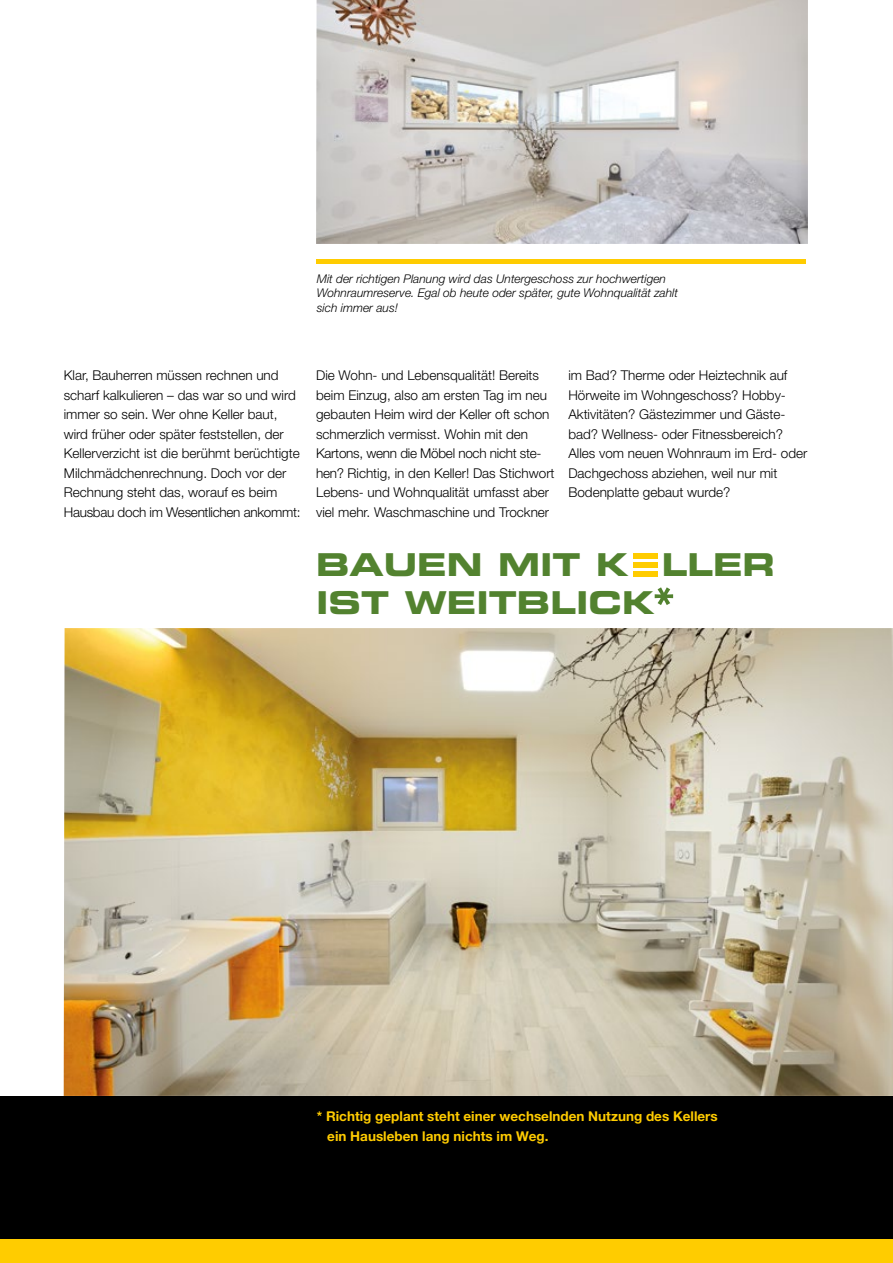
<style>
.page{position:relative;width:893px;height:1263px;background:#fff}
.page>*{position:absolute;margin:0;border:0;box-sizing:border-box;transform-origin:0 0}
.t1{font:31.5px/37.8px "Eurostile LT Std Bold Ex 2";color:#52822f}
.t2{font:300 13.5px/19.5px "Helvetica Neue LT Pro";color:#000}
.t3{font:700 13.5px/19.5px "Helvetica Neue LT Pro";color:#fc0}
.t4{font:italic 300 12px/14.4px "Helvetica Neue LT Pro";color:#000}
</style>
<div class="page">
<img style="left:64px;top:628px;width:829px;height:468px">
<div style="left:0;top:1239px;width:893px;height:24px;background:#fc0"></div>
<div style="left:0;top:1096px;width:893px;height:143px;background:#000"></div>
<hr style="left:316px;top:259px;width:490px;height:4px;background:#fc0">
<img style="left:316px;top:0;width:492px;height:244px">
<div style="left:633px;top:553px;width:25px;height:6px;background:#fc0"></div>
<div style="left:633px;top:562px;width:25px;height:5px;background:#fc0"></div>
<div style="left:633px;top:571px;width:25px;height:5px;background:#fc0"></div>
<svg style="left:655px;top:587px;width:18px;height:18px"></svg>
<img style="left:876px;top:743px;width:17px;height:353px">
<p class="t4" style="left:317px;top:271px;width:363px">Mit der richtigen Planung wird das Untergeschoss zur hochwertigen<br>Wohnraumreserve. Egal ob heute oder später, gute Wohnqualität zahlt sich immer aus!</p>
<p class="t2" style="left:64px;top:366px;width:238px">Klar, Bauherren müssen rechnen und scharf kalkulieren – das war so und wird immer so sein. Wer ohne Keller baut, wird früher oder später feststellen, der Kellerverzicht ist die berühmt berüchtigte Milchmädchenrechnung. Doch vor der Rechnung steht das, worauf es beim Hausbau doch im Wesentlichen ankommt:</p>
<p class="t2" style="left:316px;top:366px;width:240px">Die Wohn- und Lebensqualität! Bereits beim Einzug, also am ersten Tag im neu gebauten Heim wird der Keller oft schon schmerzlich vermisst. Wohin mit den Kartons, wenn die Möbel noch nicht ste&shy;hen? Richtig, in den Keller! Das Stichwort Lebens- und Wohnqualität umfasst aber viel mehr. Waschmaschine und Trockner</p>
<p class="t2" style="left:568px;top:365px;width:241px">im Bad? Therme oder Heiztechnik auf Hörweite im Wohngeschoss? Hobby-Aktivitäten? Gästezimmer und Gäste&shy;bad? Wellness- oder Fitnessbereich?<br>Alles vom neuen Wohnraum im Erd- oder Dachgechoss abziehen, weil nur mit Bodenplatte gebaut wurde?</p>
<h1 class="t1" style="left:316px;top:545px;width:461px">BAUEN MIT K LLER<br>IST WEITBLICK</h1>
<p class="t3" style="left:327px;top:1106px;width:392px;text-indent:-11px">* Richtig geplant steht einer wechselnden Nutzung des Kellers ein Hausleben lang nichts im Weg.</p>
</div>
